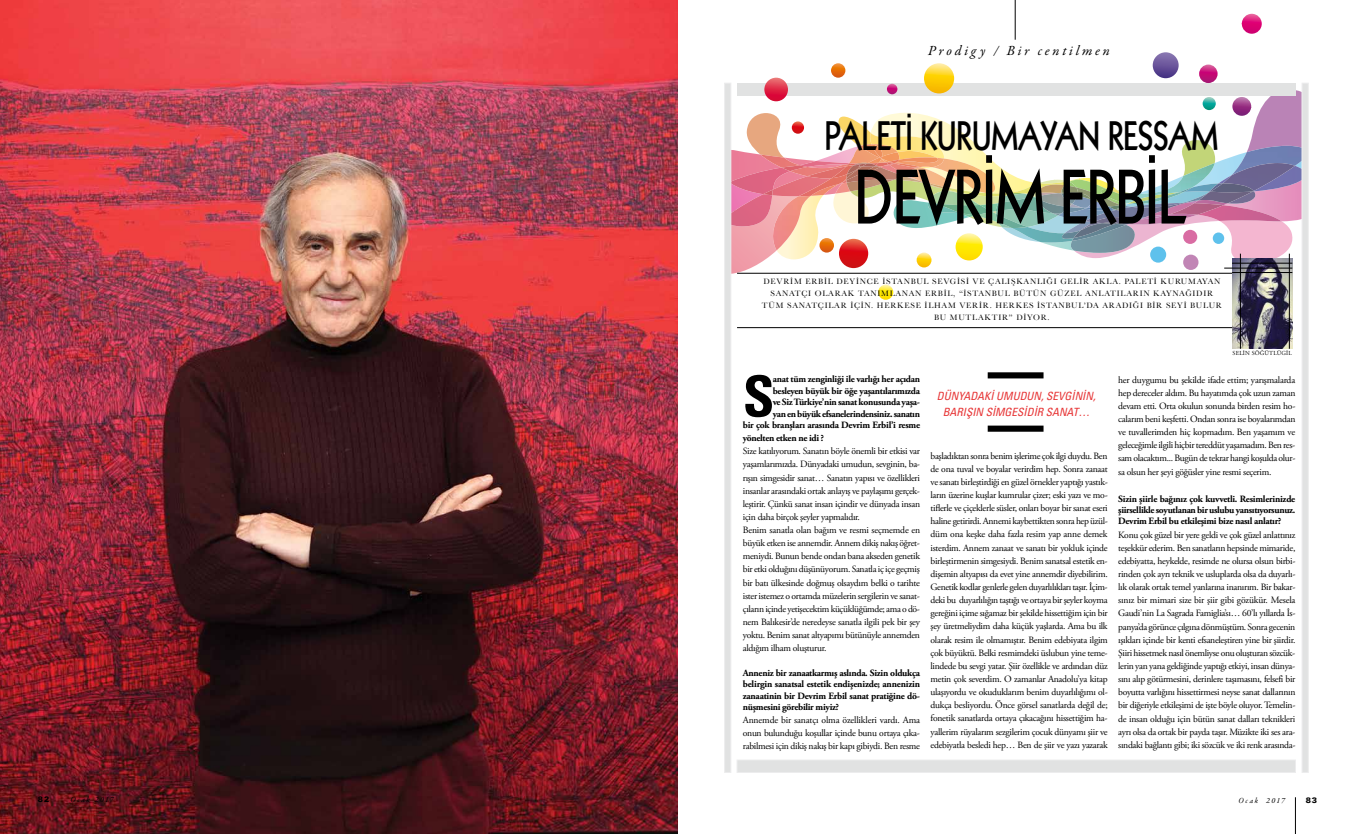
<style>
.page{position:relative;width:1355px;height:834px;background:#fff}
.page>*{position:absolute;margin:0;border:0;box-sizing:border-box;transform-origin:0 0}
.t1{font:300 74.73px "Kabel LT Std";color:#000;scale:.77 1}
.t2{font:700 condensed 56.88px "Univers LT Std";color:#000}
.t3{font:300 39.99px "Kabel LT Std";color:#000;scale:.77 1}
.t4{font:italic 14px "Garamond Premr Pro";letter-spacing:.195em;color:#000}
.t5{font:italic 11.38px/15.8px "Univers LT Std 57 Cn";color:#e73637;text-align:center}
.t6{font:9.62px/13.1px "Adobe Garamond Pro";letter-spacing:-.03em;color:#000;text-align:justify}
.t7{font:700 9.62px/11.4px "Adobe Garamond Pro";letter-spacing:-.03em;color:#000;text-align:justify}
.t8{font:8.22px/11.9px "Baskerville";letter-spacing:.09em;color:#000;text-align:center}
.t9{font:italic 7.88px "Garamond Premr Pro";letter-spacing:.195em;color:#000}
.t10{font:900 7.88px "Univers LT Std";color:#000}
.t11{font:6.12px "Adobe Garamond Pro";letter-spacing:.02em;color:#000}
</style>
<div class="page">
<hr style="left:1295px;top:797px;width:1px;height:36px;background:#000">
<img style="left:0;top:0;width:677px;height:833px">
<hr style="left:1014px;top:0;width:1px;height:40px;background:#000">
<div style="left:737px;top:83px;width:558px;height:12px;background:#e1e2e2"></div>
<div style="left:736px;top:759px;width:559px;height:13px;background:#e1e2e2;border:1px solid #ececed"></div>
<div style="left:724px;top:83px;width:7px;height:689px;background:#e1e2e2;border:1px solid #ececed"></div>
<div style="left:1301px;top:83px;width:7px;height:689px;background:#e1e2e2;border:1px solid #ececed"></div>
<hr style="left:737px;top:327px;width:555px;height:1px;background:#000">
<img style="left:1231px;top:274px;width:61px;height:74px">
<hr style="left:1240px;top:253px;width:1px;height:96px;background:#000">
<hr style="left:1289px;top:253px;width:1px;height:96px;background:#000">
<div style="left:987px;top:372px;width:56px;height:6px;background:#000"></div>
<div style="left:987px;top:425px;width:56px;height:6px;background:#000"></div>
<svg style="left:878px;top:284px;width:15px;height:16px"></svg>
<svg style="left:764px;top:78px;width:24px;height:23px"></svg>
<svg style="left:831px;top:63px;width:14px;height:15px"></svg>
<svg style="left:924px;top:63px;width:30px;height:30px"></svg>
<svg style="left:1152px;top:52px;width:26px;height:26px"></svg>
<svg style="left:1198px;top:65px;width:19px;height:18px"></svg>
<svg style="left:1241px;top:14px;width:20px;height:20px"></svg>
<img style="left:730px;top:84px;width:571px;height:190px">
<h3 class="t4" style="left:928px;top:42px;width:183px">Prodigy / Bir centilmen</h3>
<h3 class="t3" style="left:824px;top:112px;width:512px">PALETİ KURUMAYAN RESSAM</h3>
<h1 class="t1" style="left:854px;top:154px;width:431px">DEVRİM ERBİL</h1>
<p class="t8" style="left:761px;top:276px;width:461px">DEVRIM ERBIL DEYINCE İSTANBUL SEVGISI VE ÇALIŞKANLIĞI GELIR AKLA. PALETI KURUMAYAN SANATÇI OLARAK TANIMLANAN ERBIL, “İSTANBUL BÜTÜN GÜZEL ANLATILARIN KAYNAĞIDIR TÜM SANATÇILAR IÇIN. HERKESE ILHAM VERIR. HERKES İSTANBUL’DA ARADIĞI BIR SEYI BULUR BU MUTLAKTIR” DIYOR.</p>
<p class="t11" style="left:1232px;top:350px;width:61px">SELİN SÖĞÜTLÜGİL</p>
<h2 class="t2" style="left:742px;top:361px;width:33px">S</h2>
<p class="t7" style="left:742px;top:374px;width:179px;text-align:right">anat tüm zenginliği ile varlığı her açıdan besleyen büyük bir öğe yaşantılarımızda<br>ve Siz Türkiye’nin sanat konusunda yaşa-<br>yan en büyük efsanelerindensiniz. sanatın<br>bir çok branşları arasında Devrim Erbil’i resme</p>
<p class="t7" style="left:742px;top:432px;width:83px">yönelten etken ne idi ?</p>
<p class="t6" style="left:742px;top:445px;width:179px;text-align:left">Size katılıyorum. Sanatın böyle önemli bir etkisi var yaşamlarımızda. Dünyadaki umudun, sevginin, ba&shy;rışın simgesidir sanat… Sanatın yapısı ve özellikleri insanlar arasındaki ortak anlayış ve paylaşımı gerçek&shy;leştirir. Çünkü sanat insan içindir ve dünyada insan için daha birçok şeyler yapmalıdır.<br>Benim sanatla olan bağım ve resmi seçmemde en büyük etken ise annemdir. Annem dikiş nakış öğret&shy;meniydi. Bunun bende ondan bana akseden genetik bir etki olduğını düşünüyorum. Sanatla iç içe geçmiş bir batı ülkesinde doğmuş olsaydım belki o tarihte ister istemez o ortamda müzelerin sergilerin ve sanat&shy;çıların içinde yetişecektim küçüklüğümde; ama o dö&shy;nem Balıkesir’de neredeyse sanatla ilgili pek bir şey yoktu. Benim sanat altyapımı bütünüyle annemden aldığım ilham oluşturur.</p>
<p class="t7" style="left:742px;top:667px;width:179px">Anneniz bir zanaatkarmış aslında. Sizin oldukça belirgin sanatsal estetik endişenizde; annenizin zanaatinin bir Devrim Erbil sanat pratiğine dö&shy;nüşmesini görebilir miyiz?</p>
<p class="t6" style="left:742px;top:713px;width:179px">Annemde bir sanatçı olma özellikleri vardı. Ama onun bulunduğu koşullar içinde bunu ortaya çıka&shy;rabilmesi için dikiş nakış bir kapı gibiydi. Ben resme</p>
<p class="t5" style="left:936px;top:388px;width:160px">DÜNYADAKİ UMUDUN, SEVGİNİN,<br>BARIŞIN SİMGESİDİR SANAT…</p>
<p class="t6" style="left:930px;top:449px;width:179px">başladıktan sonra benim işlerime çok ilgi duydu. Ben de ona tuval ve boyalar verirdim hep. Sonra zanaat ve sanatı birleştirdiği en güzel örnekler yaptığı yastık&shy;ların üzerine kuşlar kumrular çizer; eski yazı ve mo&shy;tiflerle ve çiçeklerle süsler, onları boyar bir sanat eseri haline getirirdi. Annemi kaybettikten sonra hep üzül&shy;düm ona keşke daha fazla resim yap anne demek isterdim. Annem zanaat ve sanatı bir yokluk içinde birleştirmenin simgesiydi. Benim sanatsal estetik en&shy;dişemin altyapısı da evet yine annemdir diyebilirim.<br>Genetik kodlar genlerle gelen duyarlılıkları taşır. İçim&shy;deki bu duyarlılığın taştığı ve ortaya bir şeyler koyma gereğini içime sığamaz bir şekilde hissettiğim için bir şey üretmeliydim daha küçük yaşlarda. Ama bu ilk olarak resim ile olmamıştır. Benim edebiyata ilgim çok büyüktü. Belki resmimdeki üslubun yine teme&shy;lindede bu sevgi yatar. Şiir özellikle ve ardından düz metin çok severdim. O zamanlar Anadolu’ya kitap ulaşıyordu ve okuduklarım benim duyarlılığımı ol&shy;dukça besliyordu. Önce görsel sanatlarda değil de; fonetik sanatlarda ortaya çıkacağını hissettiğim ha&shy;yallerim rüyalarım sezgilerim çocuk dünyamı şiir ve edebiyatla besledi hep… Ben de şiir ve yazı yazarak</p>
<p class="t6" style="left:1118px;top:373px;width:179px">her duygumu bu şekilde ifade ettim; yarışmalarda hep dereceler aldım. Bu hayatımda çok uzun zaman devam etti. Orta okulun sonunda birden resim ho&shy;calarım beni keşfetti. Ondan sonra ise boyalarımdan ve tuvallerimden hiç kopmadım. Ben yaşamım ve geleceğimle ilgili hiçbir tereddüt yaşamadım. Ben res&shy;sam olacaktım... Bugün de tekrar hangi koşulda olur&shy;sa olsun her şeyi göğüsler yine resmi seçerim.</p>
<p class="t7" style="left:1118px;top:493px;width:179px">Sizin şiirle bağınız çok kuvvetli. Resimlerinizde şiirsellikle soyutlanan bir uslubu yansıtıyorsunuz.<br>Devrim Erbil bu etkileşimi bize nasıl anlatır?</p>
<p class="t6" style="left:1118px;top:528px;width:179px">Konu çok güzel bir yere geldi ve çok güzel anlattınız teşekkür ederim. Ben sanatların hepsinde mimaride, edebiyatta, heykelde, resimde ne olursa olsun birbi&shy;rinden çok ayrı teknik ve usluplarda olsa da duyarlı&shy;lık olarak ortak temel yanlarına inanırım. Bir bakar&shy;sınız bir mimari size bir şiir gibi gözükür. Mesela Gaudi’nin La Sagrada Famiglia’sı… 60’lı yıllarda İs&shy;panya’da görünce çılgına dönmüştüm. Sonra gecenin ışıkları içinde bir kenti efsaneleştiren yine bir şiirdir.<br>Şiiri hissetmek nasıl önemliyse onu oluşturan sözcük&shy;lerin yan yana geldiğinde yaptığı etkiyi, insan dünya&shy;sını alıp götürmesini, derinlere taşımasını, felsefi bir boyutta varlığını hissettirmesi neyse sanat dallarının bir diğeriyle etkileşimi de işte böyle oluyor. Temelin&shy;de insan olduğu için bütün sanat dalları teknikleri ayrı olsa da ortak bir payda taşır. Müzikte iki ses ara&shy;sındaki bağlantı gibi; iki sözcük ve iki renk arasında-</p>
<p class="t10" style="left:38px;top:794px;width:13px">82</p>
<p class="t9" style="left:70px;top:794px;width:45px">Ocak 2017</p>
<p class="t9" style="left:1238px;top:795px;width:48px">Ocak 2017</p>
<p class="t10" style="left:1305px;top:794px;width:13px">83</p>
</div>
